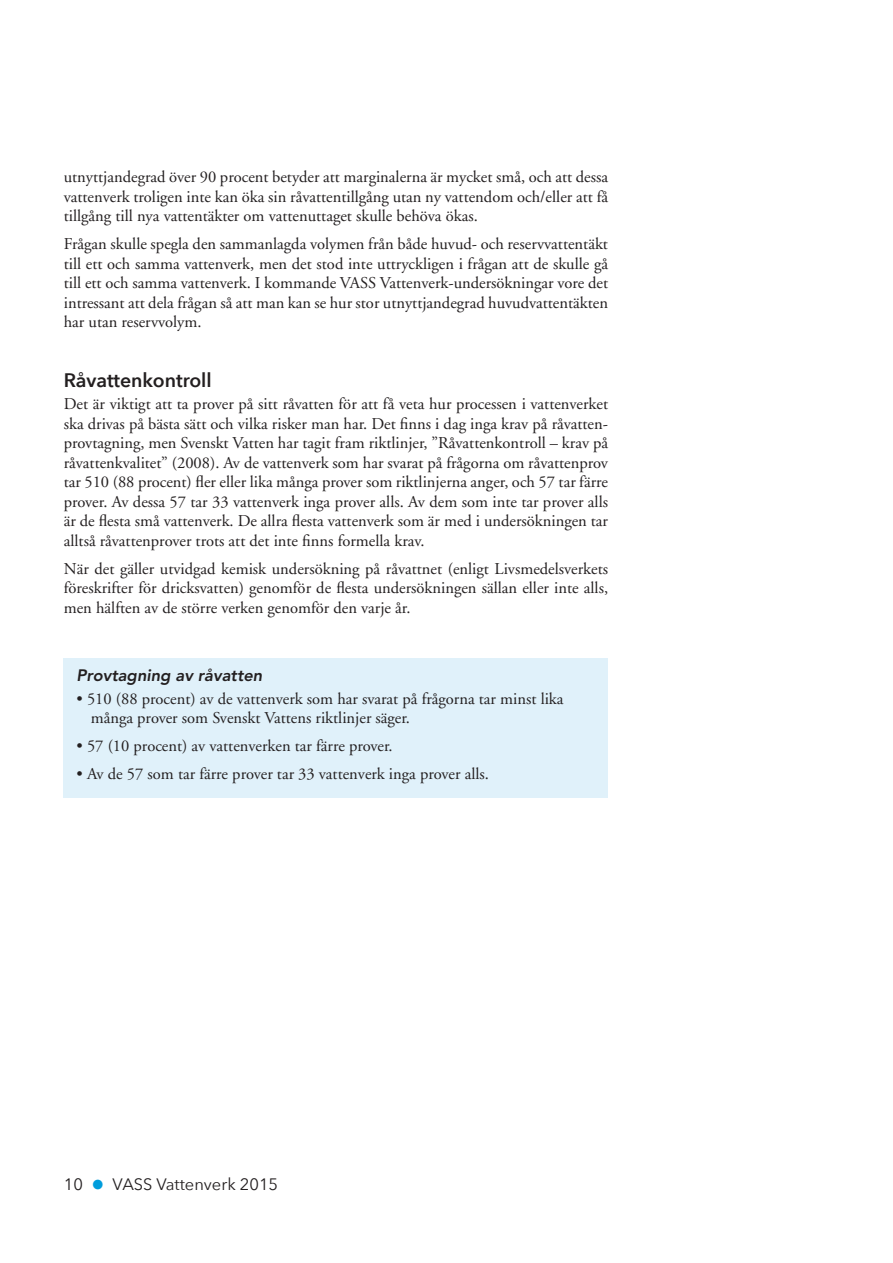
<style>
.page{position:relative;width:893px;height:1263px;background:#fff}
.page>*{position:absolute;margin:0;border:0;box-sizing:border-box;transform-origin:0 0}
.Underrubrik_1{font:600 19.5px "Avenir Next";color:#231f20}
.Brödtext{font:16.5px/19.5px "Adobe Garamond";color:#231f20;text-align:justify}
.t1{font:16.5px "Avenir Next";color:#231f20}
.Underrubrik_2{font:italic 800 16.5px "Avenir";color:#231f20}
.s1{font-size:27px;color:#009ddc}
</style>
<div class="page">
<div style="left:64px;top:658px;width:544px;height:139px;background:#e0f1fa"></div>
<p class="Brödtext" style="left:64px;top:168px;width:546px">utnyttjandegrad över 90 procent betyder att marginalerna är mycket små, och att dessa vattenverk troligen inte kan öka sin råvattentillgång utan ny vattendom och/eller att få tillgång till nya vattentäkter om vattenuttaget skulle behöva ökas.</p>
<p class="Brödtext" style="left:64px;top:235px;width:546px">Frågan skulle spegla den sammanlagda volymen från både huvud- och reservvattentäkt till ett och samma vattenverk, men det stod inte uttryckligen i frågan att de skulle gå till ett och samma vattenverk. I kommande VASS Vattenverk-undersökningar vore det intressant att dela frågan så att man kan se hur stor utnyttjandegrad huvudvattentäkten har utan reservvolym.</p>
<p class="Underrubrik_1" style="left:64px;top:363px;width:149px">Råvattenkontroll</p>
<p class="Brödtext" style="left:64px;top:395px;width:546px">Det är viktigt att ta prover på sitt råvatten för att få veta hur processen i vattenverket ska drivas på bästa sätt och vilka risker man har. Det finns i dag inga krav på råvatten&shy;provtagning, men Svenskt Vatten har tagit fram riktlinjer, ”Råvattenkontroll – krav på råvattenkvalitet” (2008). Av de vattenverk som har svarat på frågorna om råvattenprov tar 510 (88 procent) fler eller lika många prover som riktlinjerna anger, och 57 tar färre prover. Av dessa 57 tar 33 vattenverk inga prover alls. Av dem som inte tar prover alls är de flesta små vattenverk. De allra flesta vattenverk som är med i undersökningen tar alltså råvattenprover trots att det inte finns formella krav.</p>
<p class="Brödtext" style="left:64px;top:559px;width:546px">När det gäller utvidgad kemisk undersökning på råvattnet (enligt Livsmedelsverkets föreskrifter för dricksvatten) genomför de flesta undersökningen sällan eller inte alls, men hälften av de större verken genomför den varje år.</p>
<p class="Underrubrik_2" style="left:77px;top:666px;width:187px">Provtagning av råvatten</p>
<p class="Brödtext" style="left:91px;top:689px;width:474px;text-indent:-14px">• 510 (88 procent) av de vattenverk som har svarat på frågorna tar minst lika många prover som Svenskt Vattens riktlinjer säger.</p>
<p class="Brödtext" style="left:77px;top:737px;width:318px">• 57 (10 procent) av vattenverken tar färre prover.</p>
<p class="Brödtext" style="left:77px;top:765px;width:414px">• Av de 57 som tar färre prover tar 33 vattenverk inga prover alls.</p>
<p class="t1" style="left:64px;top:1170px;width:216px">10 <span class="s1">•</span> VASS Vattenverk 2015</p>
</div>
